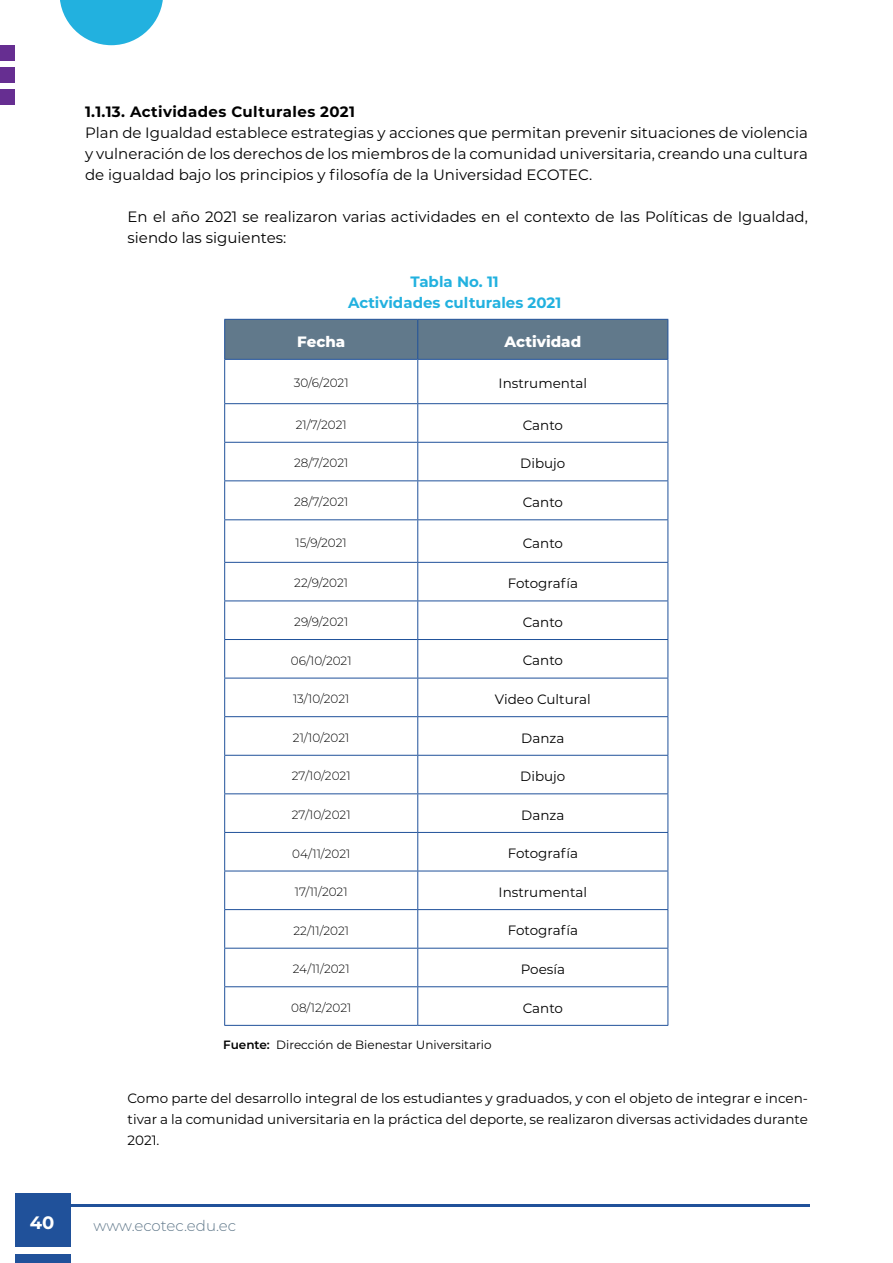
<style>
.page{position:relative;width:893px;height:1263px;background:#fff}
.page>*{position:absolute;margin:0;border:0;box-sizing:border-box;transform-origin:0 0}
.t1{font:700 18px "Montserrat";color:#fff}
.t2{font:15px/21px "Montserrat";color:#000;text-align:justify}
.t3{font:700 15px/21px "Montserrat";color:#22b1df;text-align:center}
.t4{font:700 15px "Montserrat";letter-spacing:.025em;color:#000}
.t5{font:300 15px "Montserrat";color:#61798b}
.t6{font:800 15px "Montserrat";color:#fff}
.t7{font:13.5px/21px "Montserrat";color:#000;text-align:justify}
.t8{font:300 12px "Montserrat";color:#000}
.t9{font:12px "Montserrat";color:#000}
.s1{font-weight:600}
</style>
<div class="page">
<div style="left:15px;top:1194px;width:55px;height:53px;background:#20519a"></div>
<div style="left:15px;top:1254px;width:55px;height:9px;background:#20519a"></div>
<hr style="left:70px;top:1204px;width:740px;height:2px;background:#20519a">
<svg style="left:60px;top:0;width:103px;height:45px"></svg>
<div style="left:0;top:67px;width:15px;height:16px;background:#662e91"></div>
<div style="left:0;top:45px;width:15px;height:16px;background:#662e91"></div>
<div style="left:0;top:90px;width:15px;height:15px;background:#662e91"></div>
<div style="left:225px;top:320px;width:442px;height:39px;background:#61798b"></div>
<svg style="left:225px;top:360px;width:442px;height:665px"></svg>
<hr style="left:224px;top:319px;width:194px;height:1px;background:#20519a">
<hr style="left:224px;top:320px;width:1px;height:39px;background:#20519a">
<hr style="left:418px;top:319px;width:250px;height:1px;background:#20519a">
<hr style="left:417px;top:320px;width:1px;height:39px;background:#20519a">
<hr style="left:667px;top:320px;width:1px;height:39px;background:#20519a">
<hr style="left:224px;top:359px;width:194px;height:1px;background:#20519a">
<hr style="left:418px;top:359px;width:250px;height:1px;background:#20519a">
<hr style="left:224px;top:360px;width:1px;height:43px;background:#20519a">
<hr style="left:417px;top:360px;width:1px;height:43px;background:#20519a">
<hr style="left:667px;top:360px;width:1px;height:43px;background:#20519a">
<hr style="left:224px;top:403px;width:194px;height:1px;background:#20519a">
<hr style="left:224px;top:404px;width:1px;height:38px;background:#20519a">
<hr style="left:418px;top:403px;width:250px;height:1px;background:#20519a">
<hr style="left:417px;top:404px;width:1px;height:38px;background:#20519a">
<hr style="left:667px;top:404px;width:1px;height:38px;background:#20519a">
<hr style="left:224px;top:442px;width:194px;height:1px;background:#20519a">
<hr style="left:224px;top:443px;width:1px;height:37px;background:#20519a">
<hr style="left:418px;top:442px;width:250px;height:1px;background:#20519a">
<hr style="left:417px;top:443px;width:1px;height:37px;background:#20519a">
<hr style="left:667px;top:443px;width:1px;height:37px;background:#20519a">
<hr style="left:224px;top:480px;width:194px;height:1px;background:#20519a">
<hr style="left:224px;top:481px;width:1px;height:38px;background:#20519a">
<hr style="left:418px;top:480px;width:250px;height:1px;background:#20519a">
<hr style="left:417px;top:481px;width:1px;height:38px;background:#20519a">
<hr style="left:667px;top:481px;width:1px;height:38px;background:#20519a">
<hr style="left:224px;top:519px;width:194px;height:1px;background:#20519a">
<hr style="left:224px;top:520px;width:1px;height:42px;background:#20519a">
<hr style="left:418px;top:519px;width:250px;height:1px;background:#20519a">
<hr style="left:417px;top:520px;width:1px;height:42px;background:#20519a">
<hr style="left:667px;top:520px;width:1px;height:42px;background:#20519a">
<hr style="left:224px;top:562px;width:194px;height:1px;background:#20519a">
<hr style="left:224px;top:563px;width:1px;height:37px;background:#20519a">
<hr style="left:418px;top:562px;width:250px;height:1px;background:#20519a">
<hr style="left:417px;top:563px;width:1px;height:37px;background:#20519a">
<hr style="left:667px;top:563px;width:1px;height:37px;background:#20519a">
<hr style="left:224px;top:600px;width:194px;height:1px;background:#20519a">
<hr style="left:224px;top:601px;width:1px;height:38px;background:#20519a">
<hr style="left:418px;top:600px;width:250px;height:1px;background:#20519a">
<hr style="left:417px;top:601px;width:1px;height:38px;background:#20519a">
<hr style="left:667px;top:601px;width:1px;height:38px;background:#20519a">
<hr style="left:224px;top:639px;width:194px;height:1px;background:#20519a">
<hr style="left:224px;top:640px;width:1px;height:38px;background:#20519a">
<hr style="left:418px;top:639px;width:250px;height:1px;background:#20519a">
<hr style="left:417px;top:640px;width:1px;height:38px;background:#20519a">
<hr style="left:667px;top:640px;width:1px;height:38px;background:#20519a">
<hr style="left:224px;top:678px;width:194px;height:1px;background:#20519a">
<hr style="left:224px;top:678px;width:1px;height:38px;background:#20519a">
<hr style="left:418px;top:678px;width:250px;height:1px;background:#20519a">
<hr style="left:417px;top:678px;width:1px;height:38px;background:#20519a">
<hr style="left:667px;top:678px;width:1px;height:38px;background:#20519a">
<hr style="left:224px;top:716px;width:194px;height:1px;background:#20519a">
<hr style="left:224px;top:717px;width:1px;height:38px;background:#20519a">
<hr style="left:418px;top:716px;width:250px;height:1px;background:#20519a">
<hr style="left:417px;top:717px;width:1px;height:38px;background:#20519a">
<hr style="left:667px;top:717px;width:1px;height:38px;background:#20519a">
<hr style="left:224px;top:755px;width:194px;height:1px;background:#20519a">
<hr style="left:224px;top:756px;width:1px;height:37px;background:#20519a">
<hr style="left:418px;top:755px;width:250px;height:1px;background:#20519a">
<hr style="left:417px;top:756px;width:1px;height:37px;background:#20519a">
<hr style="left:667px;top:756px;width:1px;height:37px;background:#20519a">
<hr style="left:224px;top:793px;width:194px;height:1px;background:#20519a">
<hr style="left:224px;top:794px;width:1px;height:38px;background:#20519a">
<hr style="left:418px;top:793px;width:250px;height:1px;background:#20519a">
<hr style="left:417px;top:794px;width:1px;height:38px;background:#20519a">
<hr style="left:667px;top:794px;width:1px;height:38px;background:#20519a">
<hr style="left:224px;top:832px;width:194px;height:1px;background:#20519a">
<hr style="left:224px;top:833px;width:1px;height:38px;background:#20519a">
<hr style="left:418px;top:832px;width:250px;height:1px;background:#20519a">
<hr style="left:417px;top:833px;width:1px;height:38px;background:#20519a">
<hr style="left:667px;top:833px;width:1px;height:38px;background:#20519a">
<hr style="left:224px;top:871px;width:194px;height:1px;background:#20519a">
<hr style="left:224px;top:871px;width:1px;height:38px;background:#20519a">
<hr style="left:418px;top:871px;width:250px;height:1px;background:#20519a">
<hr style="left:417px;top:871px;width:1px;height:38px;background:#20519a">
<hr style="left:667px;top:871px;width:1px;height:38px;background:#20519a">
<hr style="left:224px;top:909px;width:194px;height:1px;background:#20519a">
<hr style="left:224px;top:910px;width:1px;height:38px;background:#20519a">
<hr style="left:418px;top:909px;width:250px;height:1px;background:#20519a">
<hr style="left:417px;top:910px;width:1px;height:38px;background:#20519a">
<hr style="left:667px;top:910px;width:1px;height:38px;background:#20519a">
<hr style="left:224px;top:948px;width:194px;height:1px;background:#20519a">
<hr style="left:224px;top:948px;width:1px;height:38px;background:#20519a">
<hr style="left:418px;top:948px;width:250px;height:1px;background:#20519a">
<hr style="left:417px;top:948px;width:1px;height:38px;background:#20519a">
<hr style="left:667px;top:948px;width:1px;height:38px;background:#20519a">
<hr style="left:224px;top:986px;width:194px;height:1px;background:#20519a">
<hr style="left:224px;top:987px;width:1px;height:38px;background:#20519a">
<hr style="left:418px;top:986px;width:250px;height:1px;background:#20519a">
<hr style="left:417px;top:987px;width:1px;height:38px;background:#20519a">
<hr style="left:667px;top:987px;width:1px;height:38px;background:#20519a">
<hr style="left:224px;top:1025px;width:194px;height:1px;background:#20519a">
<hr style="left:418px;top:1025px;width:250px;height:1px;background:#20519a">
<p class="t4" style="left:85px;top:100px;width:271px">1.1.13. Actividades Culturales 2021</p>
<p class="t2" style="left:85px;top:121px;width:724px">Plan de Igualdad establece estrategias y acciones que permitan prevenir situaciones de violencia y vulneración de los derechos de los miembros de la comunidad universitaria, creando una cultura de igualdad bajo los principios y filosofía de la Universidad ECOTEC.</p>
<p class="t2" style="left:128px;top:205px;width:682px">En el año 2021 se realizaron varias actividades en el contexto de las Políticas de Igualdad, siendo las siguientes:</p>
<p class="t3" style="left:348px;top:270px;width:215px">Tabla No. 11<br>Actividades culturales 2021</p>
<p class="t6" style="left:297px;top:330px;width:49px">Fecha</p>
<p class="t6" style="left:504px;top:330px;width:78px">Actividad</p>
<p class="t8" style="left:294px;top:375px;width:56px">30/6/2021</p>
<p class="t7" style="left:499px;top:372px;width:90px">Instrumental</p>
<p class="t8" style="left:296px;top:416px;width:52px">21/7/2021</p>
<p class="t7" style="left:523px;top:414px;width:42px">Canto</p>
<p class="t8" style="left:294px;top:455px;width:56px">28/7/2021</p>
<p class="t7" style="left:520px;top:452px;width:47px">Dibujo</p>
<p class="t8" style="left:294px;top:494px;width:56px">28/7/2021</p>
<p class="t7" style="left:523px;top:491px;width:42px">Canto</p>
<p class="t8" style="left:296px;top:534px;width:53px">15/9/2021</p>
<p class="t7" style="left:523px;top:532px;width:42px">Canto</p>
<p class="t8" style="left:294px;top:575px;width:55px">22/9/2021</p>
<p class="t7" style="left:508px;top:572px;width:72px">Fotografía</p>
<p class="t8" style="left:294px;top:614px;width:55px">29/9/2021</p>
<p class="t7" style="left:523px;top:611px;width:42px">Canto</p>
<p class="t8" style="left:291px;top:652px;width:62px">06/10/2021</p>
<p class="t7" style="left:523px;top:649px;width:42px">Canto</p>
<p class="t8" style="left:293px;top:691px;width:58px">13/10/2021</p>
<p class="t7" style="left:495px;top:688px;width:97px">Video Cultural</p>
<p class="t8" style="left:293px;top:729px;width:58px">21/10/2021</p>
<p class="t7" style="left:521px;top:727px;width:45px">Danza</p>
<p class="t8" style="left:292px;top:768px;width:60px">27/10/2021</p>
<p class="t7" style="left:520px;top:765px;width:47px">Dibujo</p>
<p class="t8" style="left:292px;top:806px;width:60px">27/10/2021</p>
<p class="t7" style="left:521px;top:804px;width:45px">Danza</p>
<p class="t8" style="left:292px;top:845px;width:60px">04/11/2021</p>
<p class="t7" style="left:508px;top:842px;width:72px">Fotografía</p>
<p class="t8" style="left:295px;top:884px;width:54px">17/11/2021</p>
<p class="t7" style="left:499px;top:881px;width:90px">Instrumental</p>
<p class="t8" style="left:293px;top:922px;width:57px">22/11/2021</p>
<p class="t7" style="left:508px;top:920px;width:72px">Fotografía</p>
<p class="t8" style="left:293px;top:961px;width:58px">24/11/2021</p>
<p class="t7" style="left:521px;top:958px;width:46px">Poesía</p>
<p class="t8" style="left:291px;top:999px;width:62px">08/12/2021</p>
<p class="t7" style="left:523px;top:997px;width:42px">Canto</p>
<p class="t9" style="left:223px;top:1037px;width:270px"><span class="s1">Fuente:</span> Dirección de Bienestar Universitario</p>
<p class="t7" style="left:128px;top:1087px;width:682px">Como parte del desarrollo integral de los estudiantes y graduados, y con el objeto de integrar e incen&shy;tivar a la comunidad universitaria en la práctica del deporte, se realizaron diversas actividades durante 2021.</p>
<p class="t1" style="left:30px;top:1210px;width:26px">40</p>
<p class="t5" style="left:94px;top:1215px;width:144px">www.ecotec.edu.ec</p>
</div>
